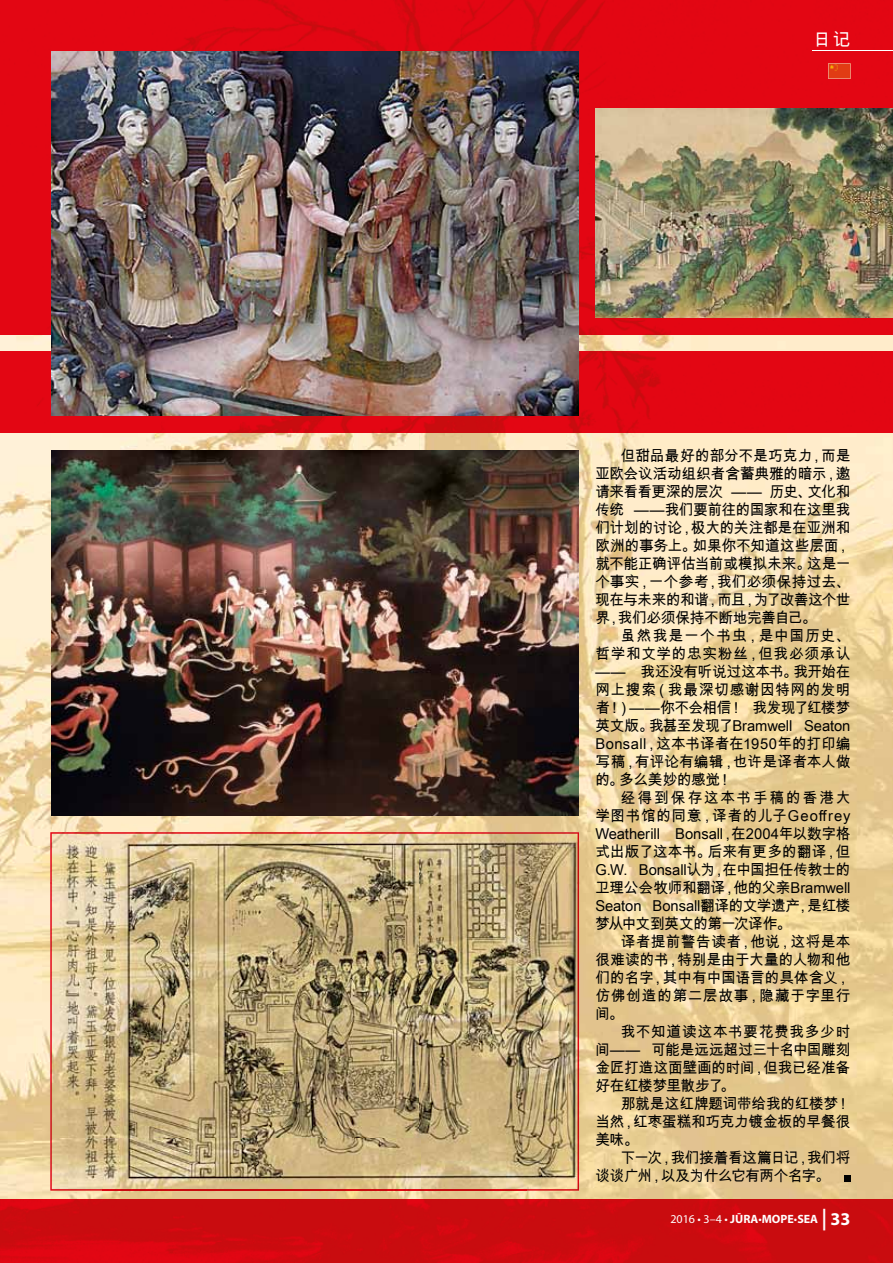
<style>
.page{position:relative;width:893px;height:1263px;background:#fff}
.page>*{position:absolute;margin:0;border:0;box-sizing:border-box;transform-origin:0 0}
.t1{font:18px "Arial Unicode MS";color:#fff}
.t2{font:15px/18px "Arial Unicode MS";letter-spacing:-.015em;color:#000;text-align:justify}
.t3{font:15px/18px "Arial Unicode MS";letter-spacing:-.035em;color:#000}
.t4{font:12px "Myriad Pro";color:#fff}
.s1{font-weight:700}
.s2{font-weight:700;font-size:21.6px}
.s3{font-weight:700;font-size:18px}
</style>
<div class="page">
<img style="left:0;top:335px;width:52px;height:864px">
<img style="left:578px;top:335px;width:315px;height:17px">
<img style="left:52px;top:432px;width:736px;height:409px">
<img style="left:788px;top:432px;width:105px;height:767px">
<img style="left:578px;top:841px;width:211px;height:358px">
<img style="left:52px;top:1191px;width:526px;height:8px">
<div style="left:0;top:0;width:893px;height:335px;background:#e30613"></div>
<img style="left:0;top:352px;width:893px;height:80px">
<img style="left:0;top:1199px;width:893px;height:64px">
<img style="left:103px;top:883px;width:423px;height:306px">
<img style="left:50px;top:832px;width:529px;height:51px">
<img style="left:50px;top:883px;width:53px;height:308px">
<img style="left:526px;top:883px;width:53px;height:308px">
<img style="left:102px;top:1189px;width:425px;height:2px">
<img style="left:51px;top:450px;width:527px;height:365px">
<img style="left:51px;top:51px;width:527px;height:364px">
<img style="left:595px;top:108px;width:298px;height:210px">
<div style="left:844px;top:1175px;width:6px;height:7px;background:#000"></div>
<svg style="left:828px;top:64px;width:23px;height:15px"></svg>
<hr style="left:813px;top:50px;width:80px;height:1px;background:#fff">
<p class="t1" style="left:813px;top:27px;width:39px">日记</p>
<p class="t2" style="left:595px;top:446px;width:257px;text-indent:26px">但甜品最好的部分不是巧克力，而是亚欧会议活动组织者含蓄典雅的暗示，邀请来看看更深的层次 —— 历史、文化和传统 ——我们要前往的国家和在这里我们计划的讨论，极大的关注都是在亚洲和欧洲的事务上。如果你不知道这些层面，就不能正确评估当前或模拟未来。这是一个事实，一个参考，我们必须保持过去、现在与未来的和谐，而且，为了改善这个世界，我们必须保持不断地完善自己。</p>
<p class="t2" style="left:595px;top:626px;width:257px;text-indent:26px">虽然我是一个书虫，是中国历史、哲学和文学的忠实粉丝，但我必须承认—— 我还没有听说过这本书。我开始在网上搜索（我最深切感谢因特网的发明者！）——你不会相信！ 我发现了红楼梦英文版。我甚至发现了Bramwell Seaton Bonsall，这本书译者在1950年的打印编写稿，有评论有编辑，也许是译者本人做的。多么美妙的感觉！</p>
<p class="t2" style="left:595px;top:788px;width:257px;text-indent:26px">经得到保存这本书手稿的香港大学图书馆的同意，译者的儿子Geoffrey Weatherill Bonsall，在2004年以数字格式出版了这本书。后来有更多的翻译，但G.W. Bonsall认为，在中国担任传教士的卫理公会牧师和翻译，他的父亲Bramwell Seaton Bonsall翻译的文学遗产，是红楼梦从中文到英文的第一次译作。</p>
<p class="t2" style="left:595px;top:932px;width:257px;text-indent:26px">译者提前警告读者，他说，这将是本很难读的书，特别是由于大量的人物和他们的名字，其中有中国语言的具体含义，仿佛创造的第二层故事，隐藏于字里行间。</p>
<p class="t2" style="left:595px;top:1022px;width:257px;text-indent:26px">我不知道读这本书要花费我多少时间—— 可能是远远超过三十名中国雕刻金匠打造这面壁画的时间，但我已经准备好在红楼梦里散步了。</p>
<p class="t2" style="left:595px;top:1094px;width:257px;text-indent:26px">那就是这红牌题词带给我的红楼梦！当然，红枣蛋糕和巧克力镀金板的早餐很美味。</p>
<p class="t3" style="left:595px;top:1148px;width:257px;text-indent:26px">下一次，我们接着看这篇日记，我们将谈谈广州，以及为什么它有两个名字。</p>
<p class="t4" style="left:670px;top:1211px;width:182px">2016 • 3–4 • <span class="s1">JŪRA</span>•<span class="s1">МОРЕ</span>•<span class="s1">SEA</span> <span class="s2">|</span> <span class="s3">33</span></p>
</div>
